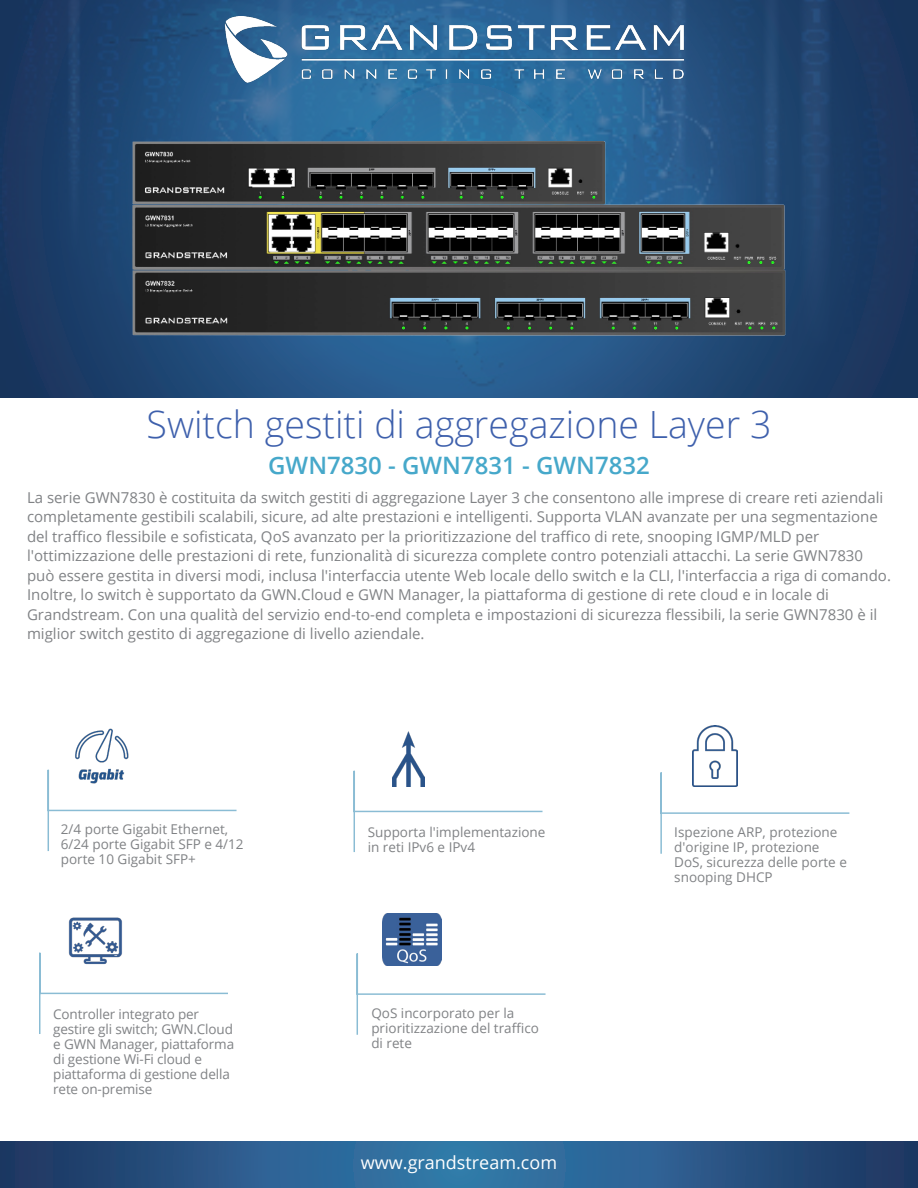
<style>
.page{position:relative;width:918px;height:1188px;background:#fff}
.page>*{position:absolute;margin:0;border:0;box-sizing:border-box;transform-origin:0 0}
.t1{font:300 37.5px "Open Sans";color:#3e60ac}
.t2{font:600 24px "Open Sans";color:#46a8ca}
.t3{font:18px "Open Sans";color:#fff}
.t4{font:15px/19.5px "Open Sans";color:#808285}
.t5{font:13.5px/15px "Open Sans";color:#808285}
</style>
<div class="page">
<img style="left:0;top:0;width:918px;height:397px">
<svg style="left:0;top:1142px;width:918px;height:46px"></svg>
<svg style="left:47px;top:769px;width:190px;height:82px"></svg>
<img style="left:73px;top:728px;width:56px;height:56px">
<svg style="left:356px;top:952px;width:190px;height:83px"></svg>
<img style="left:383px;top:914px;width:58px;height:51px">
<svg style="left:353px;top:770px;width:190px;height:82px"></svg>
<img style="left:393px;top:731px;width:31px;height:55px">
<svg style="left:660px;top:771px;width:190px;height:83px"></svg>
<img style="left:693px;top:726px;width:44px;height:61px">
<svg style="left:39px;top:952px;width:189px;height:82px"></svg>
<img style="left:64px;top:917px;width:63px;height:56px">
<img style="left:132px;top:128px;width:654px;height:216px">
<img style="left:214px;top:16px;width:477px;height:69px">
<p class="t1" style="left:147px;top:398px;width:626px">Switch gestiti di aggregazione Layer 3</p>
<p class="t2" style="left:268px;top:449px;width:383px">GWN7830 - GWN7831 - GWN7832</p>
<p class="t4" style="left:27px;top:487px;width:865px">La serie GWN7830 è costituita da switch gestiti di aggregazione Layer 3 che consentono alle imprese di creare reti aziendali completamente gestibili scalabili, sicure, ad alte prestazioni e intelligenti. Supporta VLAN avanzate per una segmentazione del traffico flessibile e sofisticata, QoS avanzato per la prioritizzazione del traffico di rete, snooping IGMP/MLD per l'ottimizzazione delle prestazioni di rete, funzionalità di sicurezza complete contro potenziali attacchi. La serie GWN7830 può essere gestita in diversi modi, inclusa l'interfaccia utente Web locale dello switch e la CLI, l'interfaccia a riga di comando.<br>Inoltre, lo switch è supportato da GWN.Cloud e GWN Manager, la piattaforma di gestione di rete cloud e in locale di Grandstream. Con una qualità del servizio end-to-end completa e impostazioni di sicurezza flessibili, la serie GWN7830 è il miglior switch gestito di aggregazione di livello aziendale.</p>
<p class="t5" style="left:61px;top:821px;width:184px">2/4 porte Gigabit Ethernet,<br>6/24 porte Gigabit SFP e 4/12 porte 10 Gigabit SFP+</p>
<p class="t5" style="left:53px;top:1006px;width:147px">Controller integrato per</p>
<p class="t5" style="left:53px;top:1021px;width:183px">gestire gli switch; GWN.Cloud e GWN Manager, piattaforma di gestione Wi-Fi cloud e piattaforma di gestione della rete on-premise</p>
<p class="t5" style="left:368px;top:824px;width:179px">Supporta l'implementazione in reti IPv6 e IPv4</p>
<p class="t5" style="left:674px;top:824px;width:174px">Ispezione ARP, protezione d'origine IP, protezione<br>DoS, sicurezza delle porte e snooping DHCP</p>
<p class="t5" style="left:371px;top:1005px;width:169px">QoS incorporato per la prioritizzazione del traffico di rete</p>
<p class="t3" style="left:361px;top:1151px;width:198px">www.grandstream.com</p>
</div>
